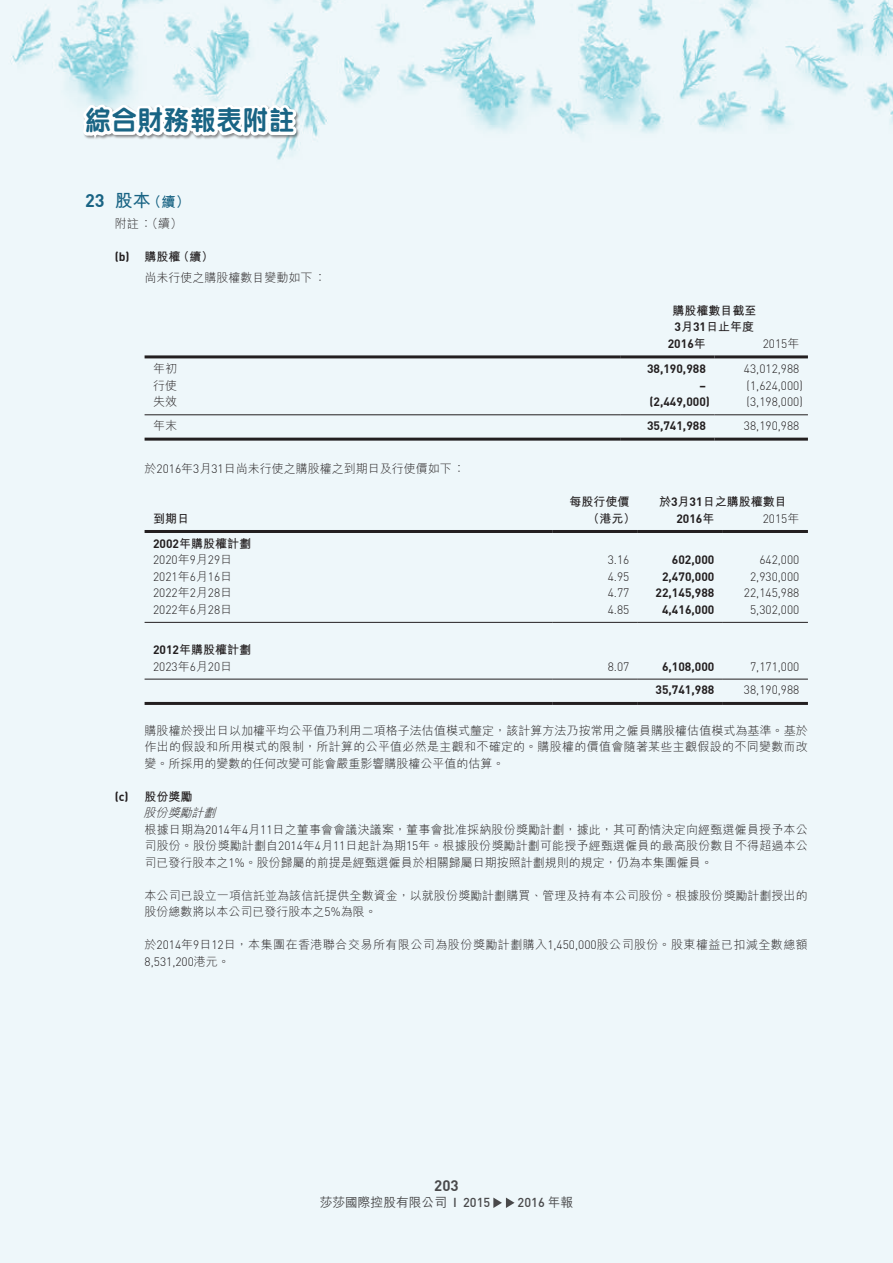
<style>
.page{position:relative;width:893px;height:1263px;background:#eef7fa}
.page>*{position:absolute;margin:0;border:0;box-sizing:border-box;transform-origin:0 0}
.t1{font:800 27px "M Yuen HK";letter-spacing:.025em;color:#196484;scale:.95 1}
.t2{font:15px "DIN Bold";color:#231f20}
.t3{font:700 14.25px "M Hei HK";color:#196484}
.t4{font:500 12.75px "M Hei HK";color:#231f20}
.t5{font:12.75px "DIN Medium";color:#231f20}
.t6{font:300 12px/16.5px "M Hei HK";letter-spacing:.005em;color:#231f20}
.t7{font:12px "DIN Light";color:#231f20}
.t8{font:12px "DIN Bold";color:#231f20}
.t9{font:300 12px "M Hei HK";letter-spacing:.04em;color:#231f20}
.t10{font:700 12px/16.5px "M Hei HK";color:#231f20}
.s1{font-family:"DIN Bold";font-weight:400;font-size:18px}
.s2{font-size:18px}
.s3{font-family:"DIN Bold";font-weight:400}
.s4{font-weight:700}
.s5{font-family:"M Hei HK";font-weight:700}
.s6{font-family:"M Hei HK";font-weight:300}
.s7{font-family:"DIN Light";font-weight:400}
.s8{font-style:italic}
.s9{font-family:"DIN Medium";font-weight:400}
.s10{font-family:"M Hei HK";font-weight:500}
</style>
<div class="page">
<svg style="left:493px;top:1197px;width:22px;height:11px"></svg>
<svg style="left:78px;top:0;width:221px;height:145px"></svg>
<hr style="left:145px;top:355px;width:476px;height:3px;background:#231f20">
<hr style="left:621px;top:355px;width:93px;height:3px;background:#231f20">
<hr style="left:714px;top:355px;width:94px;height:3px;background:#231f20">
<hr style="left:145px;top:414px;width:476px;height:1px;background:#231f20">
<hr style="left:621px;top:414px;width:93px;height:1px;background:#231f20">
<hr style="left:714px;top:414px;width:94px;height:1px;background:#231f20">
<hr style="left:145px;top:438px;width:476px;height:3px;background:#231f20">
<hr style="left:621px;top:438px;width:93px;height:3px;background:#231f20">
<hr style="left:714px;top:438px;width:94px;height:3px;background:#231f20">
<hr style="left:145px;top:530px;width:408px;height:3px;background:#231f20">
<hr style="left:553px;top:530px;width:85px;height:3px;background:#231f20">
<hr style="left:638px;top:530px;width:85px;height:3px;background:#231f20">
<hr style="left:723px;top:530px;width:85px;height:3px;background:#231f20">
<hr style="left:145px;top:622px;width:408px;height:1px;background:#231f20">
<hr style="left:553px;top:622px;width:85px;height:1px;background:#231f20">
<hr style="left:638px;top:622px;width:85px;height:1px;background:#231f20">
<hr style="left:723px;top:622px;width:85px;height:1px;background:#231f20">
<hr style="left:145px;top:679px;width:408px;height:1px;background:#231f20">
<hr style="left:553px;top:679px;width:85px;height:1px;background:#231f20">
<hr style="left:638px;top:679px;width:85px;height:1px;background:#231f20">
<hr style="left:723px;top:679px;width:85px;height:1px;background:#231f20">
<hr style="left:145px;top:702px;width:408px;height:3px;background:#231f20">
<hr style="left:553px;top:702px;width:85px;height:3px;background:#231f20">
<hr style="left:638px;top:702px;width:85px;height:3px;background:#231f20">
<hr style="left:723px;top:702px;width:85px;height:3px;background:#231f20">
<h1 class="t1" style="left:85px;top:101px;width:222px">綜合財務報表附註</h1>
<p class="t3" style="left:85px;top:192px;width:106px"><span class="s1">23</span> <span class="s2">股本</span>（續）</p>
<p class="t6" style="left:115px;top:215px;width:69px">附註︰（續）</p>
<p class="t6" style="left:145px;top:246px;width:183px;line-height:20.7px;text-indent:-30px"><span class="s3">(b)</span> <span class="s4">購股權（續）<br></span>尚未行使之購股權數目變動如下︰</p>
<p class="t10" style="left:672px;top:301px;width:85px">購股權數目截至<br><span class="s3">3</span>月<span class="s3">31</span>日止年度</p>
<p class="t8" style="left:668px;top:336px;width:40px">2016<span class="s5">年</span></p>
<p class="t7" style="left:763px;top:336px;width:38px">2015<span class="s6">年</span></p>
<p class="t6" style="left:153px;top:360px;width:25px">年初</p>
<p class="t8" style="left:647px;top:361px;width:60px">38,190,988</p>
<p class="t7" style="left:744px;top:362px;width:57px">43,012,988</p>
<p class="t6" style="left:153px;top:377px;width:25px">行使</p>
<p class="t8" style="left:699px;top:378px;width:8px">–</p>
<p class="t7" style="left:747px;top:378px;width:58px">(1,624,000)</p>
<p class="t6" style="left:153px;top:393px;width:25px">失效</p>
<p class="t8" style="left:649px;top:394px;width:62px">(2,449,000)</p>
<p class="t7" style="left:747px;top:395px;width:58px">(3,198,000)</p>
<p class="t6" style="left:153px;top:417px;width:25px">年末</p>
<p class="t8" style="left:647px;top:418px;width:60px">35,741,988</p>
<p class="t7" style="left:744px;top:418px;width:57px">38,190,988</p>
<p class="t6" style="left:145px;top:460px;width:322px">於<span class="s7">2016</span>年<span class="s7">3</span>月<span class="s7">31</span>日尚未行使之購股權之到期日及行使價如下︰</p>
<p class="t10" style="left:569px;top:492px;width:61px">每股行使價</p>
<p class="t10" style="left:659px;top:492px;width:129px">於<span class="s3">3</span>月<span class="s3">31</span>日之購股權數目</p>
<p class="t10" style="left:153px;top:509px;width:37px">到期日</p>
<p class="t10" style="left:587px;top:509px;width:49px">（港元）</p>
<p class="t8" style="left:676px;top:510px;width:40px">2016<span class="s5">年</span></p>
<p class="t7" style="left:763px;top:511px;width:38px">2015<span class="s6">年</span></p>
<p class="t10" style="left:153px;top:534px;width:100px"><span class="s3">2002</span>年購股權計劃</p>
<p class="t7" style="left:153px;top:553px;width:81px">2020<span class="s6">年</span>9<span class="s6">月</span>29<span class="s6">日</span></p>
<p class="t7" style="left:608px;top:553px;width:23px">3.16</p>
<p class="t8" style="left:672px;top:552px;width:44px">602,000</p>
<p class="t7" style="left:759px;top:553px;width:42px">642,000</p>
<p class="t7" style="left:153px;top:569px;width:81px">2021<span class="s6">年</span>6<span class="s6">月</span>16<span class="s6">日</span></p>
<p class="t7" style="left:608px;top:569px;width:23px">4.95</p>
<p class="t8" style="left:662px;top:569px;width:54px">2,470,000</p>
<p class="t7" style="left:750px;top:569px;width:51px">2,930,000</p>
<p class="t7" style="left:153px;top:586px;width:81px">2022<span class="s6">年</span>2<span class="s6">月</span>28<span class="s6">日</span></p>
<p class="t7" style="left:608px;top:586px;width:23px">4.77</p>
<p class="t8" style="left:656px;top:585px;width:60px">22,145,988</p>
<p class="t7" style="left:744px;top:586px;width:57px">22,145,988</p>
<p class="t7" style="left:153px;top:602px;width:81px">2022<span class="s6">年</span>6<span class="s6">月</span>28<span class="s6">日</span></p>
<p class="t7" style="left:608px;top:602px;width:23px">4.85</p>
<p class="t8" style="left:662px;top:602px;width:54px">4,416,000</p>
<p class="t7" style="left:750px;top:602px;width:51px">5,302,000</p>
<p class="t10" style="left:153px;top:641px;width:100px"><span class="s3">2012</span>年購股權計劃</p>
<p class="t7" style="left:153px;top:659px;width:81px">2023<span class="s6">年</span>6<span class="s6">月</span>20<span class="s6">日</span></p>
<p class="t7" style="left:608px;top:659px;width:23px">8.07</p>
<p class="t8" style="left:662px;top:658px;width:54px">6,108,000</p>
<p class="t7" style="left:750px;top:659px;width:51px">7,171,000</p>
<p class="t8" style="left:656px;top:682px;width:60px">35,741,988</p>
<p class="t7" style="left:744px;top:683px;width:57px">38,190,988</p>
<p class="t6" style="left:145px;top:722px;width:665px;text-align:justify">購股權於授出日以加權平均公平值乃利用二項格子法估值模式釐定，該計算方法乃按常用之僱員購股權估值模式為基準。基於作出的假設和所用模式的限制，所計算的公平值必然是主觀和不確定的。購股權的價值會隨著某些主觀假設的不同變數而改變。所採用的變數的任何改變可能會嚴重影響購股權公平值的估算。</p>
<p class="t6" style="left:143px;top:788px;width:666px;text-indent:-29px"><span class="s3">(c)</span> <span class="s4">股份獎勵<br></span><span class="s8">股份獎勵計劃<br></span>根據日期為<span class="s7">2014</span>年<span class="s7">4</span>月<span class="s7">11</span>日之董事會會議決議案，董事會批准採納股份獎勵計劃，據此，其可酌情決定向經甄選僱員授予本公司股份。股份獎勵計劃自<span class="s7">2014</span>年<span class="s7">4</span>月<span class="s7">11</span>日起計為期<span class="s7">15</span>年。根據股份獎勵計劃可能授予經甄選僱員的最高股份數目不得超過本公司已發行股本之<span class="s7">1%</span>。股份歸屬的前提是經甄選僱員於相關歸屬日期按照計劃規則的規定，仍為本集團僱員。</p>
<p class="t6" style="left:145px;top:887px;width:665px">本公司已設立一項信託並為該信託提供全數資金，以就股份獎勵計劃購買、管理及持有本公司股份。根據股份獎勵計劃授出的股份總數將以本公司已發行股本之<span class="s7">5%</span>為限。</p>
<p class="t9" style="left:145px;top:936px;width:665px">於<span class="s7">2014</span>年<span class="s7">9</span>日<span class="s7">12</span>日，本集團在香港聯合交易所有限公司為股份獎勵計劃購入<span class="s7">1,450,000</span>股公司股份。股東權益已扣減全數總額</p>
<p class="t7" style="left:145px;top:954px;width:87px">8,531,200<span class="s6">港元。</span></p>
<p class="t2" style="left:434px;top:1175px;width:26px">203</p>
<p class="t4" style="left:320px;top:1193px;width:172px">莎莎國際控股有限公司 <span class="s9">I 2015</span></p>
<p class="t5" style="left:518px;top:1194px;width:57px">2016 <span class="s10">年報</span></p>
</div>
